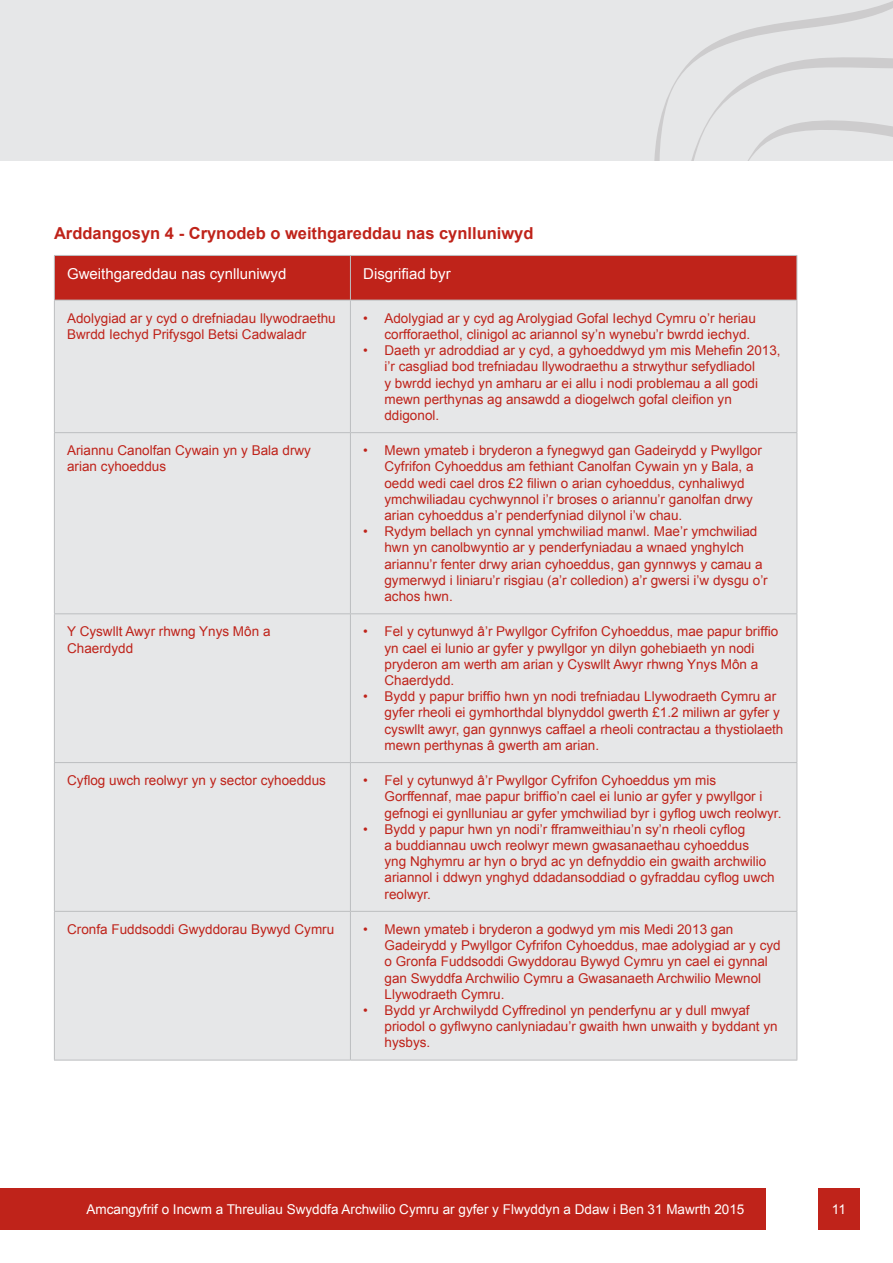
<style>
.page{position:relative;width:893px;height:1263px;background:#fff}
.page>*{position:absolute;margin:0;border:0;box-sizing:border-box;transform-origin:0 0}
.t1{font:700 16.5px "Arial";color:#bf231a}
.t2{font:15px "Arial";color:#fff}
.t3{font:13.5px/16.2px "Arial";color:#bf231a}
.t4{font:13.5px "Arial";color:#fff}
</style>
<div class="page">
<div style="left:0;top:0;width:893px;height:161px;background:#e6e7e8"></div>
<div style="left:0;top:1188px;width:766px;height:41px;background:#bf231a"></div>
<div style="left:818px;top:1188px;width:41px;height:41px;background:#bf231a"></div>
<svg style="left:654px;top:1px;width:239px;height:160px"></svg>
<div style="left:55px;top:256px;width:741px;height:44px;background:#bf231a"></div>
<div style="left:55px;top:301px;width:741px;height:759px;background:#e6e7e8"></div>
<hr style="left:54px;top:300px;width:1px;height:132px;background:#bcbec0">
<hr style="left:350px;top:300px;width:1px;height:132px;background:#bcbec0">
<hr style="left:796px;top:300px;width:1px;height:132px;background:#bcbec0">
<hr style="left:54px;top:432px;width:296px;height:1px;background:#bcbec0">
<hr style="left:54px;top:433px;width:1px;height:180px;background:#bcbec0">
<hr style="left:350px;top:432px;width:447px;height:1px;background:#bcbec0">
<hr style="left:350px;top:433px;width:1px;height:180px;background:#bcbec0">
<hr style="left:796px;top:433px;width:1px;height:180px;background:#bcbec0">
<hr style="left:54px;top:613px;width:296px;height:1px;background:#bcbec0">
<hr style="left:54px;top:614px;width:1px;height:148px;background:#bcbec0">
<hr style="left:350px;top:613px;width:447px;height:1px;background:#bcbec0">
<hr style="left:350px;top:614px;width:1px;height:148px;background:#bcbec0">
<hr style="left:796px;top:614px;width:1px;height:148px;background:#bcbec0">
<hr style="left:54px;top:762px;width:296px;height:1px;background:#bcbec0">
<hr style="left:54px;top:763px;width:1px;height:148px;background:#bcbec0">
<hr style="left:350px;top:762px;width:447px;height:1px;background:#bcbec0">
<hr style="left:350px;top:763px;width:1px;height:148px;background:#bcbec0">
<hr style="left:796px;top:763px;width:1px;height:148px;background:#bcbec0">
<hr style="left:54px;top:911px;width:296px;height:1px;background:#bcbec0">
<hr style="left:54px;top:912px;width:1px;height:148px;background:#bcbec0">
<hr style="left:350px;top:911px;width:447px;height:1px;background:#bcbec0">
<hr style="left:350px;top:912px;width:1px;height:148px;background:#bcbec0">
<hr style="left:796px;top:912px;width:1px;height:148px;background:#bcbec0">
<hr style="left:54px;top:1060px;width:296px;height:1px;background:#bcbec0">
<hr style="left:350px;top:1060px;width:447px;height:1px;background:#bcbec0">
<hr style="left:54px;top:255px;width:296px;height:1px;background:#bcbec0">
<hr style="left:54px;top:256px;width:1px;height:44px;background:#bcbec0">
<hr style="left:350px;top:255px;width:447px;height:1px;background:#bcbec0">
<hr style="left:350px;top:256px;width:1px;height:44px;background:#bcbec0">
<hr style="left:796px;top:256px;width:1px;height:44px;background:#bcbec0">
<hr style="left:54px;top:300px;width:296px;height:1px;background:#bcbec0">
<hr style="left:350px;top:300px;width:447px;height:1px;background:#bcbec0">
<p class="t1" style="left:54px;top:222px;width:481px">Arddangosyn 4 - Crynodeb o weithgareddau nas cynlluniwyd</p>
<p class="t2" style="left:67px;top:264px;width:221px">Gweithgareddau nas cynlluniwyd</p>
<p class="t2" style="left:363px;top:264px;width:89px">Disgrifiad byr</p>
<p class="t3" style="left:67px;top:310px;width:270px">Adolygiad ar y cyd o drefniadau llywodraethu<br>Bwrdd Iechyd Prifysgol Betsi Cadwaladr</p>
<p class="t3" style="left:384px;top:310px;width:373px;text-indent:-21px">• Adolygiad ar y cyd ag Arolygiad Gofal Iechyd Cymru o’r heriau corfforaethol, clinigol ac ariannol sy’n wynebu’r bwrdd iechyd.</p>
<p class="t3" style="left:384px;top:342px;width:398px;text-indent:-21px">• Daeth yr adroddiad ar y cyd, a gyhoeddwyd ym mis Mehefin 2013, i’r casgliad bod trefniadau llywodraethu a strwythur sefydliadol<br>y bwrdd iechyd yn amharu ar ei allu i nodi problemau a all godi mewn perthynas ag ansawdd a diogelwch gofal cleifion yn ddigonol.</p>
<p class="t3" style="left:67px;top:442px;width:245px">Ariannu Canolfan Cywain yn y Bala drwy arian cyhoeddus</p>
<p class="t3" style="left:384px;top:442px;width:379px;text-indent:-21px">• Mewn ymateb i bryderon a fynegwyd gan Gadeirydd y Pwyllgor Cyfrifon Cyhoeddus am fethiant Canolfan Cywain yn y Bala, a oedd wedi cael dros £2 filiwn o arian cyhoeddus, cynhaliwyd ymchwiliadau cychwynnol i’r broses o ariannu’r ganolfan drwy arian cyhoeddus a’r penderfyniad dilynol i’w chau.</p>
<p class="t3" style="left:384px;top:523px;width:385px;text-indent:-21px">• Rydym bellach yn cynnal ymchwiliad manwl. Mae’r ymchwiliad hwn yn canolbwyntio ar y penderfyniadau a wnaed ynghylch ariannu’r fenter drwy arian cyhoeddus, gan gynnwys y camau a gymerwyd i liniaru’r risgiau (a’r colledion) a’r gwersi i’w dysgu o’r achos hwn.</p>
<p class="t3" style="left:67px;top:624px;width:205px">Y Cyswllt Awyr rhwng Ynys Môn a<br>Chaerdydd</p>
<p class="t3" style="left:384px;top:624px;width:395px;text-indent:-21px">• Fel y cytunwyd â’r Pwyllgor Cyfrifon Cyhoeddus, mae papur briffio yn cael ei lunio ar gyfer y pwyllgor yn dilyn gohebiaeth yn nodi pryderon am werth am arian y Cyswllt Awyr rhwng Ynys Môn a Chaerdydd.</p>
<p class="t3" style="left:384px;top:688px;width:400px;text-indent:-21px">• Bydd y papur briffio hwn yn nodi trefniadau Llywodraeth Cymru ar gyfer rheoli ei gymhorthdal blynyddol gwerth £1.2 miliwn ar gyfer y cyswllt awyr, gan gynnwys caffael a rheoli contractau a thystiolaeth mewn perthynas â gwerth am arian.</p>
<p class="t3" style="left:67px;top:772px;width:260px">Cyflog uwch reolwyr yn y sector cyhoeddus</p>
<p class="t3" style="left:384px;top:772px;width:398px;text-indent:-21px">• Fel y cytunwyd â’r Pwyllgor Cyfrifon Cyhoeddus ym mis<br>Gorffennaf, mae papur briffio’n cael ei lunio ar gyfer y pwyllgor i gefnogi ei gynlluniau ar gyfer ymchwiliad byr i gyflog uwch reolwyr.</p>
<p class="t3" style="left:384px;top:821px;width:392px;text-indent:-21px">• Bydd y papur hwn yn nodi’r fframweithiau’n sy’n rheoli cyflog<br>a buddiannau uwch reolwyr mewn gwasanaethau cyhoeddus<br>yng Nghymru ar hyn o bryd ac yn defnyddio ein gwaith archwilio ariannol i ddwyn ynghyd ddadansoddiad o gyfraddau cyflog uwch reolwyr.</p>
<p class="t3" style="left:67px;top:921px;width:269px">Cronfa Fuddsoddi Gwyddorau Bywyd Cymru</p>
<p class="t3" style="left:384px;top:921px;width:398px;text-indent:-21px">• Mewn ymateb i bryderon a godwyd ym mis Medi 2013 gan Gadeirydd y Pwyllgor Cyfrifon Cyhoeddus, mae adolygiad ar y cyd o Gronfa Fuddsoddi Gwyddorau Bywyd Cymru yn cael ei gynnal gan Swyddfa Archwilio Cymru a Gwasanaeth Archwilio Mewnol Llywodraeth Cymru.</p>
<p class="t3" style="left:384px;top:1002px;width:395px;text-indent:-21px">• Bydd yr Archwilydd Cyffredinol yn penderfynu ar y dull mwyaf priodol o gyflwyno canlyniadau’r gwaith hwn unwaith y byddant yn hysbys.</p>
<p class="t4" style="left:87px;top:1200px;width:659px">Amcangyfrif o Incwm a Threuliau Swyddfa Archwilio Cymru ar gyfer y Flwyddyn a Ddaw i Ben 31 Mawrth 2015</p>
<p class="t4" style="left:832px;top:1200px;width:16px">11</p>
</div>
